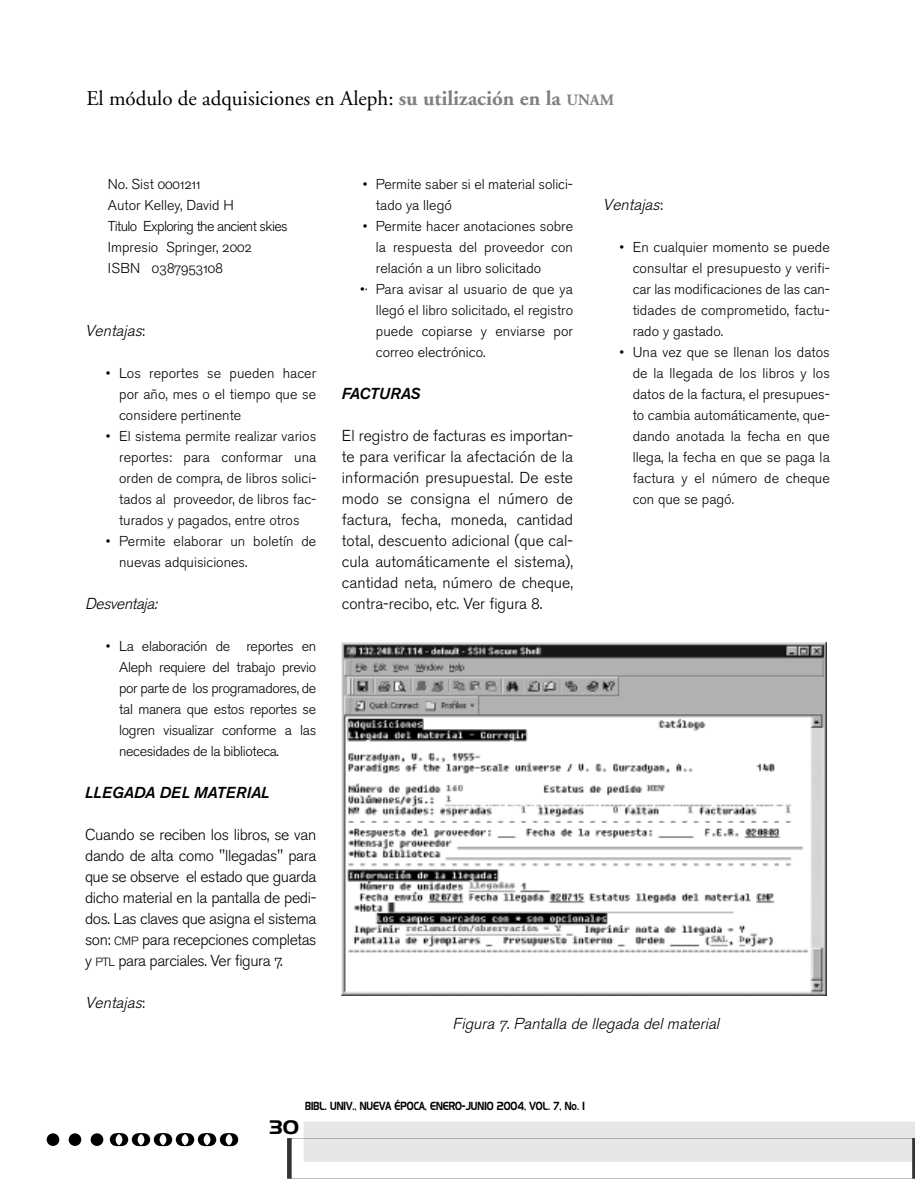
<style>
.page{position:relative;width:915px;height:1191px;background:#fff}
.page>*{position:absolute;margin:0;border:0;box-sizing:border-box;transform-origin:0 0}
.t1{font:21px "Adobe Garamond";color:#000}
.t2{font:19.5px "Denmark";color:#000}
.t3{font:15.75px/21px "Akzidenz Grotesk BE Light Os F";letter-spacing:-.02em;color:#000;text-align:justify}
.t4{font:italic 15.75px "Akzidenz Grotesk BE Light Os F";color:#000}
.t5{font:italic 500 15.75px "Akzidenz Grotesk BE";color:#000}
.t6{font:italic 500 15.75px "Akzidenz Grotesk BE";letter-spacing:-.02em;color:#000}
.t7{font:14.25px/21px "Akzidenz Grotesk BE Light Os F";color:#000;text-align:justify}
.t8{font:11.7px "Denmark";color:#000;scale:.7 1}
.s1{font-weight:700;color:#808080}
.s2{font-weight:700;font-size:15.75px;color:#808080}
.s3{font-style:normal}
.s4{font-size:11.85px}
</style>
<div class="page">
<svg style="left:287px;top:1122px;width:627px;height:56px"></svg>
<div style="left:47px;top:1133px;width:12px;height:13px;background:#000;border-radius:50%"></div>
<div style="left:69px;top:1133px;width:12px;height:13px;background:#000;border-radius:50%"></div>
<div style="left:91px;top:1133px;width:12px;height:13px;background:#000;border-radius:50%"></div>
<svg style="left:113px;top:1133px;width:12px;height:13px"></svg>
<div style="left:112px;top:1132px;width:14px;height:14px;border:2px solid #000;border-radius:50%"></div>
<svg style="left:135px;top:1133px;width:12px;height:13px"></svg>
<div style="left:134px;top:1132px;width:14px;height:14px;border:2px solid #000;border-radius:50%"></div>
<svg style="left:157px;top:1133px;width:12px;height:13px"></svg>
<div style="left:156px;top:1132px;width:14px;height:14px;border:2px solid #000;border-radius:50%"></div>
<svg style="left:179px;top:1133px;width:12px;height:13px"></svg>
<div style="left:178px;top:1132px;width:14px;height:14px;border:2px solid #000;border-radius:50%"></div>
<svg style="left:201px;top:1133px;width:12px;height:13px"></svg>
<div style="left:200px;top:1132px;width:14px;height:14px;border:2px solid #000;border-radius:50%"></div>
<svg style="left:223px;top:1133px;width:12px;height:13px"></svg>
<div style="left:222px;top:1132px;width:14px;height:14px;border:2px solid #000;border-radius:50%"></div>
<img style="left:342px;top:642px;width:484px;height:353px">
<h1 class="t1" style="left:87px;top:90px;width:528px">El módulo de adquisiciones en Aleph: <span class="s1">su utilización en la</span> <span class="s2">UNAM</span></h1>
<p class="t7" style="left:108px;top:175px;width:181px;text-align:left">No. Sist 0001211<br>Autor Kelley, David H<br>Titulo Exploring the ancient skies<br>Impresio Springer, 2002<br>ISBN 0387953108</p>
<p class="t4" style="left:85px;top:324px;width:62px">Ventajas<span class="s3">:</span></p>
<p class="t7" style="left:119px;top:364px;width:199px;text-indent:-13px">• Los reportes se pueden hacer por año, mes o el tiempo que se considere pertinente</p>
<p class="t7" style="left:119px;top:427px;width:199px;text-indent:-13px">• El sistema permite realizar varios reportes: para conformar una orden de compra, de libros solici&shy;tados al proveedor, de libros fac&shy;turados y pagados, entre otros</p>
<p class="t7" style="left:119px;top:532px;width:198px;text-indent:-13px">• Permite elaborar un boletín de nuevas adquisiciones.</p>
<p class="t4" style="left:85px;top:597px;width:77px">Desventaja:</p>
<p class="t7" style="left:119px;top:637px;width:199px;text-indent:-13px">• La elaboración de reportes en Aleph requiere del trabajo previo por parte de los programadores, de tal manera que estos reportes se logren visualizar conforme a las necesidades de la biblioteca.</p>
<p class="t5" style="left:85px;top:787px;width:186px">LLEGADA DEL MATERIAL</p>
<p class="t3" style="left:85px;top:825px;width:233px">Cuando se reciben los libros, se van dando de alta como "llegadas" para que se observe el estado que guarda dicho material en la pantalla de pedi&shy;dos. Las claves que asigna el sistema son: <span class="s4">CMP</span> para recepciones completas y <span class="s4">PTL</span> para parciales. Ver figura 7.</p>
<p class="t4" style="left:85px;top:996px;width:62px">Ventajas<span class="s3">:</span></p>
<p class="t7" style="left:376px;top:175px;width:198px;text-indent:-13px">• Permite saber si el material solici&shy;tado ya llegó</p>
<p class="t7" style="left:376px;top:217px;width:199px;text-indent:-13px">• Permite hacer anotaciones sobre la respuesta del proveedor con relación a un libro solicitado</p>
<p class="t7" style="left:376px;top:280px;width:199px;text-indent:-16px">•· Para avisar al usuario de que ya llegó el libro solicitado, el registro puede copiarse y enviarse por correo electrónico.</p>
<p class="t6" style="left:342px;top:388px;width:80px">FACTURAS</p>
<p class="t3" style="left:342px;top:426px;width:233px">El registro de facturas es importan&shy;te para verificar la afectación de la información presupuestal. De este modo se consigna el número de factura, fecha, moneda, cantidad total, descuento adicional (que cal&shy;cula automáticamente el sistema), cantidad neta, número de cheque, contra-recibo, etc. Ver figura 8.</p>
<p class="t4" style="left:602px;top:198px;width:62px">Ventajas<span class="s3">:</span></p>
<p class="t7" style="left:632px;top:238px;width:199px;text-indent:-13px">• En cualquier momento se puede consultar el presupuesto y verifi&shy;car las modificaciones de las can&shy;tidades de comprometido, factu&shy;rado y gastado.</p>
<p class="t7" style="left:632px;top:343px;width:199px;text-indent:-13px">• Una vez que se llenan los datos de la llegada de los libros y los datos de la factura, el presupues&shy;to cambia automáticamente, que&shy;dando anotada la fecha en que llega, la fecha en que se paga la factura y el número de cheque con que se pagó.</p>
<p class="t4" style="left:452px;top:1017px;width:271px">Figura 7.Pantalla de llegada delmaterial</p>
<p class="t8" style="left:305px;top:1098px;width:400px">BIBL. UNIV., NUEVA ÉPOCA, ENERO-JUNIO 2004, VOL. 7, No. 1</p>
<h2 class="t2" style="left:269px;top:1115px;width:31px">30</h2>
</div>
